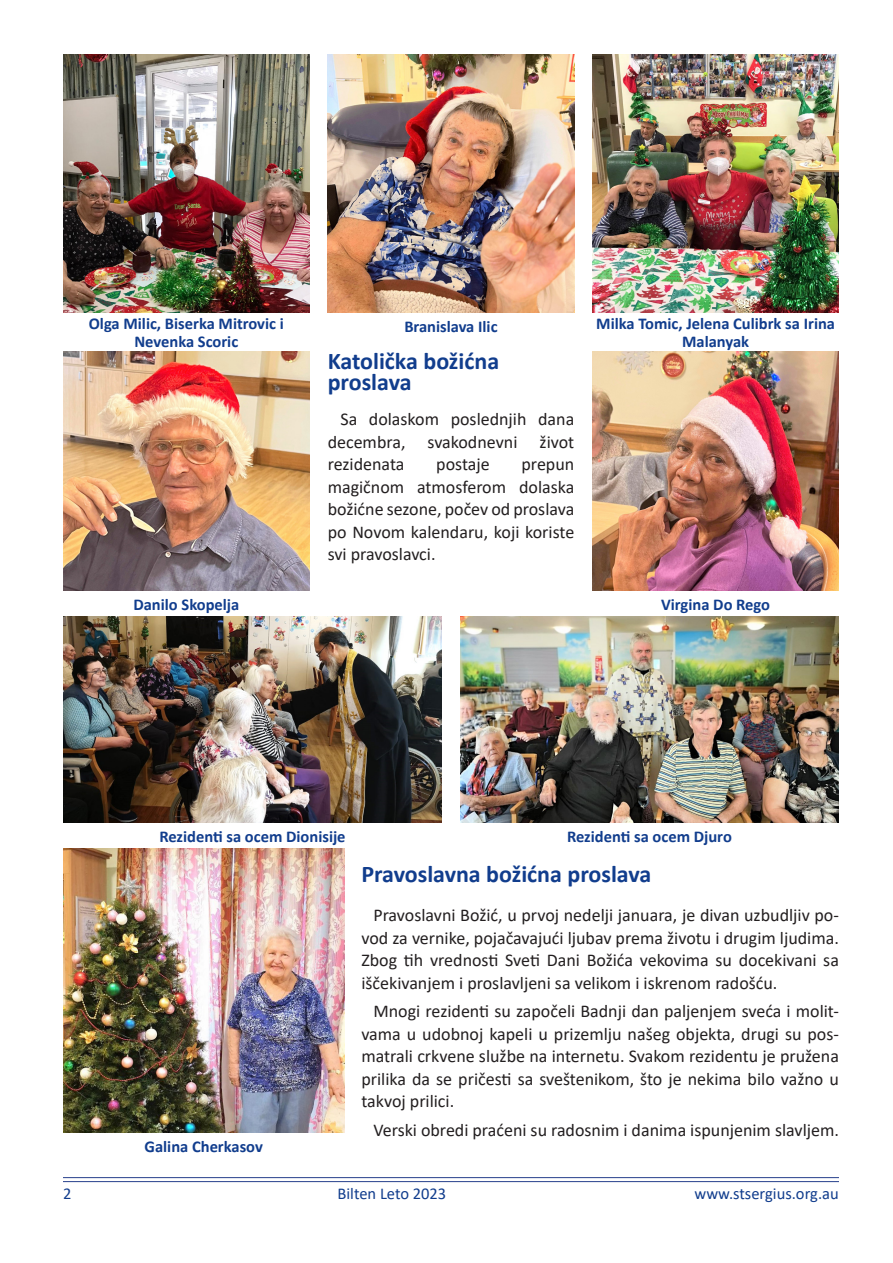
<style>
.page{position:relative;width:893px;height:1263px;background:#fff}
.page>*{position:absolute;margin:0;border:0;box-sizing:border-box;transform-origin:0 0}
.subtitle{font:700 24px/21px "Calibri";color:#113d8d}
.podpis1{font:18px/22.5px "Calibri";color:#231f20;text-align:justify}
.Photos{font:700 16.5px/18px "Calibri";color:#113d8d;text-align:center}
.t1{font:16.5px "Calibri";color:#113d8d}
</style>
<div class="page">
<hr style="left:63px;top:1181px;width:776px;height:1px;background:#263f8c">
<hr style="left:63px;top:1177px;width:776px;height:1px;background:#263f8c">
<img style="left:63px;top:54px;width:247px;height:259px">
<img style="left:328px;top:54px;width:246px;height:259px">
<img style="left:592px;top:352px;width:247px;height:238px">
<img style="left:592px;top:54px;width:247px;height:259px">
<img style="left:63px;top:848px;width:281px;height:285px">
<img style="left:63px;top:352px;width:247px;height:238px">
<img style="left:63px;top:617px;width:379px;height:205px">
<img style="left:460px;top:617px;width:379px;height:205px">
<p class="Photos" style="left:89px;top:315px;width:196px">Olga Milic, Biserka Mitrovic i<br>Nevenka Scoric</p>
<p class="Photos" style="left:404px;top:317px;width:95px">Branislava Ilic</p>
<p class="Photos" style="left:596px;top:315px;width:240px">Milka Tomic, Jelena Culibrk sa Irina<br>Malanyak</p>
<p class="subtitle" style="left:328px;top:350px;width:173px">Katolička božićna proslava</p>
<p class="podpis1" style="left:328px;top:408px;width:248px;text-indent:13px">Sa dolaskom poslednjih dana decembra, svakodnevni život rezidenata</p>
<p class="podpis1" style="left:436px;top:453px;width:55px">postaje</p>
<p class="podpis1" style="left:328px;top:453px;width:248px;text-indent:194px">prepun magičnom atmosferom dolaska božićne sezone, počev od proslava po Novom kalendaru, koji koriste svi pravoslavci.</p>
<p class="Photos" style="left:133px;top:595px;width:107px">Danilo Skopelja</p>
<p class="Photos" style="left:661px;top:595px;width:110px">Virgina Do Rego</p>
<p class="Photos" style="left:159px;top:827px;width:188px">Rezidenti sa ocem Dionisije</p>
<p class="Photos" style="left:567px;top:827px;width:166px">Rezidenti sa ocem Djuro</p>
<p class="Photos" style="left:145px;top:1137px;width:120px">Galina Cherkasov</p>
<p class="subtitle" style="left:361px;top:864px;width:291px">Pravoslavna božićna proslava</p>
<p class="podpis1" style="left:361px;top:904px;width:479px;text-indent:12px">Pravoslavni Božić, u prvoj nedelji januara, je divan uzbudljiv po&shy;vod za vernike, pojačavajući ljubav prema životu i drugim ljudima.<br>Zbog tih vrednosti Sveti Dani Božića vekovima su docekivani sa iščekivanjem i proslavljeni sa velikom i iskrenom radošću.</p>
<p class="podpis1" style="left:361px;top:1000px;width:479px;text-indent:12px">Mnogi rezidenti su započeli Badnji dan paljenjem sveća i molit&shy;vama u udobnoj kapeli u prizemlju našeg objekta, drugi su pos&shy;matrali crkvene službe na internetu. Svakom rezidentu je pružena prilika da se pričesti sa sveštenikom, što je nekima bilo važno u takvoj prilici.</p>
<p class="podpis1" style="left:373px;top:1118px;width:467px">Verski obredi praćeni su radosnim i danima ispunjenim slavljem.</p>
<p class="t1" style="left:63px;top:1182px;width:10px">2</p>
<p class="t1" style="left:337px;top:1182px;width:110px">Bilten Leto 2023</p>
<p class="t1" style="left:694px;top:1182px;width:146px">www.stsergius.org.au</p>
</div>
